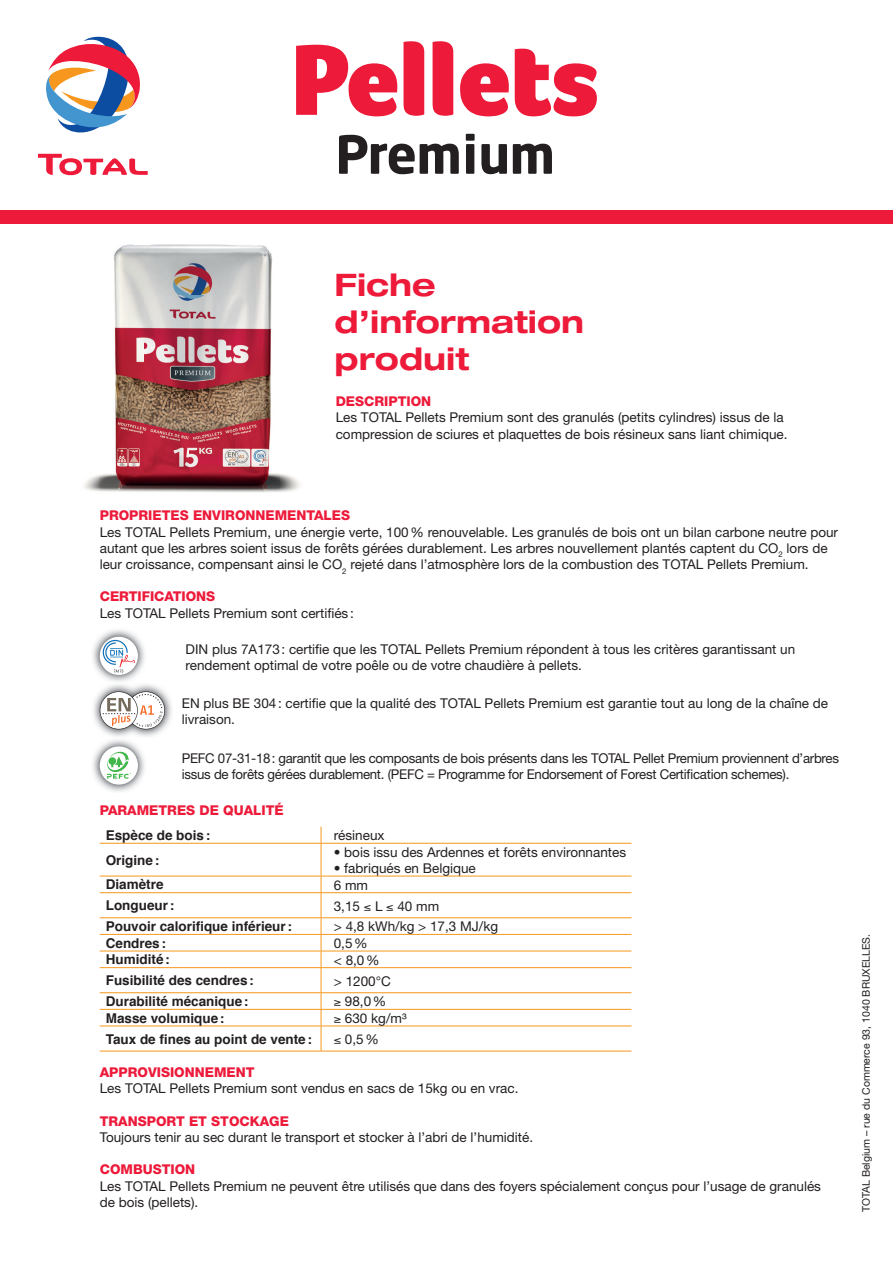
<style>
.page{position:relative;width:893px;height:1263px;background:#fff}
.page>*{position:absolute;margin:0;border:0;box-sizing:border-box;transform-origin:0 0}
.t1{font:700 expanded 31.05px/37.2px "Helvetica Neue";color:#ed1a3a}
.t2{font:13.5px/16.2px "Helvetica Neue";color:#231f20}
.t3{font:13.5px/16.2px "Helvetica Neue";letter-spacing:-.02em;color:#231f20}
.t4{font:700 13.5px "Helvetica";color:#231f20}
.t5{font:800 13.5px "Helvetica Neue";color:#ed1a3a}
.t6{font:10.5px "Helvetica Neue";color:#231f20}
</style>
<div class="page">
<img style="left:84px;top:244px;width:216px;height:249px">
<div style="left:0;top:210px;width:893px;height:14px;background:#ed1a3a"></div>
<svg style="left:46px;top:36px;width:94px;height:97px"></svg>
<svg style="left:38px;top:154px;width:110px;height:21px"></svg>
<svg style="left:296px;top:45px;width:101px;height:71px"></svg>
<svg style="left:403px;top:41px;width:21px;height:75px;background:#ee2846"></svg>
<svg style="left:433px;top:41px;width:20px;height:75px"></svg>
<svg style="left:460px;top:63px;width:49px;height:53px"></svg>
<svg style="left:515px;top:49px;width:82px;height:67px"></svg>
<svg style="left:339px;top:135px;width:120px;height:39px"></svg>
<svg style="left:466px;top:134px;width:9px;height:40px"></svg>
<svg style="left:481px;top:144px;width:26px;height:30px"></svg>
<svg style="left:513px;top:144px;width:39px;height:30px"></svg>
<svg style="left:321px;top:827px;width:1px;height:16px"></svg>
<hr style="left:100px;top:843px;width:221px;height:1px;background:#f7971d">
<hr style="left:321px;top:843px;width:310px;height:1px;background:#f7971d">
<hr style="left:321px;top:844px;width:1px;height:32px;background:#f7971d">
<hr style="left:100px;top:876px;width:221px;height:1px;background:#f7971d">
<hr style="left:321px;top:876px;width:310px;height:1px;background:#f7971d">
<hr style="left:100px;top:892px;width:221px;height:1px;background:#f7971d">
<hr style="left:321px;top:892px;width:310px;height:1px;background:#f7971d">
<hr style="left:100px;top:917px;width:221px;height:1px;background:#f7971d">
<hr style="left:321px;top:917px;width:310px;height:1px;background:#f7971d">
<hr style="left:100px;top:934px;width:221px;height:1px;background:#f7971d">
<hr style="left:321px;top:934px;width:310px;height:1px;background:#f7971d">
<hr style="left:100px;top:951px;width:221px;height:1px;background:#f7971d">
<hr style="left:321px;top:951px;width:310px;height:1px;background:#f7971d">
<hr style="left:100px;top:967px;width:221px;height:1px;background:#f7971d">
<hr style="left:321px;top:967px;width:310px;height:1px;background:#f7971d">
<hr style="left:100px;top:992px;width:221px;height:1px;background:#f7971d">
<hr style="left:321px;top:992px;width:310px;height:1px;background:#f7971d">
<hr style="left:100px;top:1009px;width:221px;height:1px;background:#f7971d">
<hr style="left:321px;top:1009px;width:310px;height:1px;background:#f7971d">
<hr style="left:100px;top:1025px;width:221px;height:1px;background:#f7971d">
<hr style="left:321px;top:1025px;width:310px;height:1px;background:#f7971d">
<svg style="left:321px;top:876px;width:1px;height:175px"></svg>
<hr style="left:100px;top:1051px;width:221px;height:1px;background:#f7971d">
<hr style="left:321px;top:1051px;width:310px;height:1px;background:#f7971d">
<img style="left:93px;top:630px;width:52px;height:52px">
<div style="left:100px;top:637px;width:38px;height:38px;background:#fff;border-radius:50%"></div>
<svg style="left:103px;top:640px;width:32px;height:32px"></svg>
<img style="left:93px;top:740px;width:52px;height:52px">
<div style="left:100px;top:746px;width:38px;height:39px;background:#fff;border-radius:50%"></div>
<svg style="left:107px;top:752px;width:24px;height:27px"></svg>
<img style="left:93px;top:684px;width:79px;height:53px">
<svg style="left:100px;top:691px;width:65px;height:38px"></svg>
<h1 class="t1" style="left:335px;top:269px;width:251px">Fiche d’information produit</h1>
<p class="t5" style="left:336px;top:393px;width:97px">DESCRIPTION</p>
<p class="t2" style="left:336px;top:411px;width:453px">Les TOTAL Pellets Premium sont des granulés (petits cylindres) issus de la compression de sciures et plaquettes de bois résineux sans liant chimique.</p>
<p class="t5" style="left:100px;top:508px;width:252px">PROPRIETES ENVIRONNEMENTALES</p>
<p class="t2" style="left:100px;top:525px;width:740px">Les TOTAL Pellets Premium, une énergie verte, 100 % renouvelable. Les granulés de bois ont un bilan carbone neutre pour autant que les arbres soient issus de forêts gérées durablement. Les arbres nouvellement plantés captent du CO<sub>2</sub> lors de leur croissance, compensant ainsi le CO<sub>2</sub> rejeté dans l’atmosphère lors de la combustion des TOTAL Pellets Premium.</p>
<p class="t5" style="left:100px;top:589px;width:117px">CERTIFICATIONS</p>
<p class="t2" style="left:100px;top:606px;width:256px">Les TOTAL Pellets Premium sont certifiés :</p>
<p class="t2" style="left:186px;top:642px;width:611px">DIN plus 7A173 : certifie que les TOTAL Pellets Premium répondent à tous les critères garantissant un rendement optimal de votre poêle ou de votre chaudière à pellets.</p>
<p class="t2" style="left:182px;top:696px;width:648px">EN plus BE 304 : certifie que la qualité des TOTAL Pellets Premium est garantie tout au long de la chaîne de livraison.</p>
<p class="t3" style="left:182px;top:751px;width:659px">PEFC 07-31-18 : garantit que les composants de bois présents dans les TOTAL Pellet Premium proviennent d’arbres issus de forêts gérées durablement. (PEFC = Programme for Endorsement of Forest Certification schemes).</p>
<p class="t5" style="left:100px;top:802px;width:186px">PARAMETRES DE QUALITÉ</p>
<p class="t4" style="left:106px;top:830px;width:106px">Espèce de bois :</p>
<p class="t2" style="left:334px;top:829px;width:52px">résineux</p>
<p class="t4" style="left:106px;top:854px;width:55px">Origine :</p>
<p class="t2" style="left:334px;top:845px;width:294px">• bois issu des Ardennes et forêts environnantes</p>
<p class="t2" style="left:334px;top:861px;width:144px">• fabriqués en Belgique</p>
<p class="t4" style="left:106px;top:879px;width:59px">Diamètre</p>
<p class="t2" style="left:334px;top:878px;width:36px">6 mm</p>
<p class="t4" style="left:106px;top:900px;width:70px">Longueur :</p>
<p class="t2" style="left:334px;top:899px;width:107px">3,15 ≤ L ≤ 40 mm</p>
<p class="t4" style="left:106px;top:915px;width:188px">Pouvoir calorifique inférieur :</p>
<p class="t2" style="left:334px;top:920px;width:166px">&gt; 4,8 kWh/kg &gt; 17,3 MJ/kg</p>
<p class="t4" style="left:106px;top:938px;width:62px">Cendres :</p>
<p class="t2" style="left:334px;top:936px;width:35px">0,5 %</p>
<p class="t4" style="left:106px;top:949px;width:65px">Humidité :</p>
<p class="t2" style="left:334px;top:953px;width:47px">&lt; 8,0 %</p>
<p class="t4" style="left:106px;top:970px;width:149px">Fusibilité des cendres :</p>
<p class="t2" style="left:334px;top:974px;width:59px">&gt; 1200°C</p>
<p class="t4" style="left:106px;top:990px;width:144px">Durabilité mécanique :</p>
<p class="t2" style="left:334px;top:995px;width:54px">≥ 98,0 %</p>
<p class="t4" style="left:106px;top:1007px;width:120px">Masse volumique :</p>
<p class="t2" style="left:334px;top:1011px;width:74px">≥ 630 kg/m³</p>
<p class="t4" style="left:106px;top:1028px;width:208px">Taux de fines au point de vente :</p>
<p class="t2" style="left:334px;top:1032px;width:47px">≤ 0,5 %</p>
<p class="t5" style="left:100px;top:1065px;width:156px">APPROVISIONNEMENT</p>
<p class="t2" style="left:100px;top:1082px;width:420px">Les TOTAL Pellets Premium sont vendus en sacs de 15kg ou en vrac.</p>
<p class="t5" style="left:100px;top:1113px;width:191px">TRANSPORT ET STOCKAGE</p>
<p class="t2" style="left:100px;top:1130px;width:435px">Toujours tenir au sec durant le transport et stocker à l’abri de l’humidité.</p>
<p class="t5" style="left:100px;top:1162px;width:97px">COMBUSTION</p>
<p class="t2" style="left:100px;top:1179px;width:723px">Les TOTAL Pellets Premium ne peuvent être utilisés que dans des foyers spécialement conçus pour l’usage de granulés de bois (pellets).</p>
<p class="t6" style="left:862px;top:1212px;width:279px;rotate:-90deg">TOTAL Belgium – rue du Commerce 93, 1040 BRUXELLES.</p>
</div>
